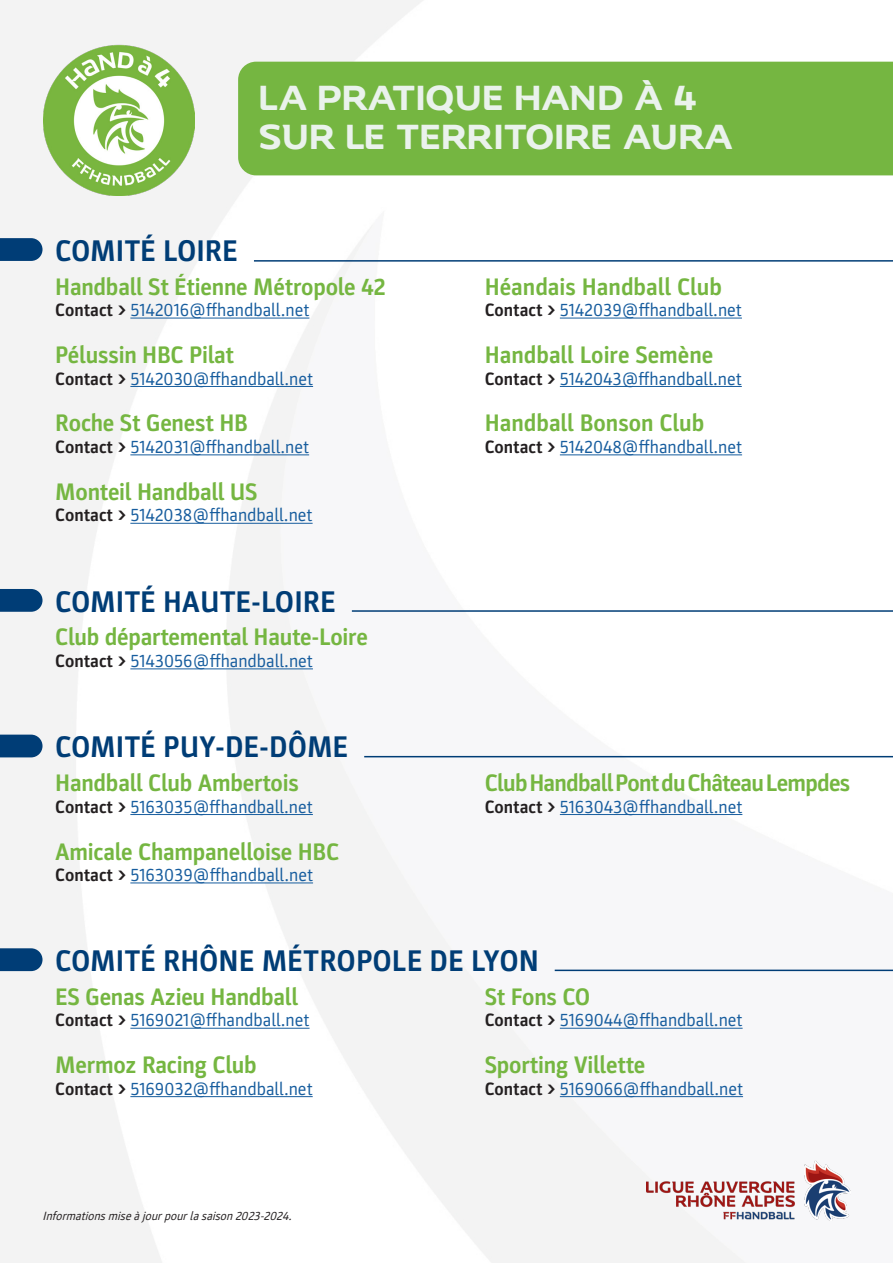
<style>
.page{position:relative;width:893px;height:1263px;background:#fff}
.page>*{position:absolute;margin:0;border:0;box-sizing:border-box;transform-origin:0 0}
.t1{font:33px "FF Hand";letter-spacing:-.01em;color:#eaf2ec}
.t2{font:700 30px "Parka";color:#003d76}
.t3{font:700 24px "Parka";letter-spacing:-.01em;color:#75b641}
.t4{font:700 24px "Parka";letter-spacing:-.03em;color:#75b641}
.t5{font:18px "Parka";color:#175d9e}
.t6{font:italic 12px "Parka";color:#231f20}
.s1{font-weight:700;color:#231f20}
</style>
<div class="page">
<img style="left:0;top:0;width:893px;height:1263px">
<svg style="left:0;top:238px;width:43px;height:23px"></svg>
<hr style="left:130px;top:1028px;width:180px;height:1px;background:#175d9e">
<hr style="left:130px;top:1096px;width:183px;height:1px;background:#175d9e">
<svg style="left:0;top:948px;width:43px;height:23px"></svg>
<hr style="left:555px;top:969px;width:338px;height:2px;background:#003d76">
<img style="left:646px;top:1160px;width:204px;height:60px">
<img style="left:44px;top:43px;width:150px;height:153px">
<div style="left:238px;top:62px;width:655px;height:113px;background:#75b641"></div>
<hr style="left:130px;top:318px;width:179px;height:1px;background:#175d9e">
<hr style="left:130px;top:386px;width:183px;height:1px;background:#175d9e">
<hr style="left:130px;top:454px;width:179px;height:1px;background:#175d9e">
<hr style="left:130px;top:523px;width:183px;height:1px;background:#175d9e">
<hr style="left:560px;top:318px;width:182px;height:1px;background:#175d9e">
<hr style="left:560px;top:386px;width:182px;height:1px;background:#175d9e">
<hr style="left:560px;top:454px;width:182px;height:1px;background:#175d9e">
<svg style="left:0;top:589px;width:43px;height:23px"></svg>
<hr style="left:130px;top:668px;width:183px;height:1px;background:#175d9e">
<hr style="left:352px;top:610px;width:541px;height:2px;background:#003d76">
<svg style="left:0;top:735px;width:43px;height:22px"></svg>
<hr style="left:130px;top:814px;width:183px;height:1px;background:#175d9e">
<hr style="left:130px;top:882px;width:183px;height:1px;background:#175d9e">
<hr style="left:560px;top:814px;width:182px;height:1px;background:#175d9e">
<hr style="left:364px;top:756px;width:529px;height:1px;background:#003d76">
<hr style="left:560px;top:1028px;width:183px;height:1px;background:#175d9e">
<hr style="left:560px;top:1096px;width:183px;height:1px;background:#175d9e">
<hr style="left:254px;top:260px;width:639px;height:2px;background:#003d76">
<p class="t1" style="left:259px;top:77px;width:440px">LA PRATIQUE HAND À 4</p>
<p class="t1" style="left:259px;top:116px;width:476px">SUR LE TERRITOIRE AURA</p>
<p class="t2" style="left:55px;top:234px;width:184px">COMITÉ LOIRE</p>
<p class="t3" style="left:55px;top:273px;width:332px">Handball St Étienne Métropole 42</p>
<p class="t5" style="left:55px;top:300px;width:256px"><span class="s1">Contact &gt;</span> 5142016@ffhandball.net</p>
<p class="t3" style="left:55px;top:341px;width:180px">Pélussin HBC Pilat</p>
<p class="t5" style="left:55px;top:369px;width:259px"><span class="s1">Contact &gt;</span> 5142030@ffhandball.net</p>
<p class="t3" style="left:55px;top:410px;width:194px">Roche St Genest HB</p>
<p class="t5" style="left:55px;top:437px;width:255px"><span class="s1">Contact &gt;</span> 5142031@ffhandball.net</p>
<p class="t3" style="left:55px;top:478px;width:204px">Monteil Handball US</p>
<p class="t5" style="left:55px;top:505px;width:259px"><span class="s1">Contact &gt;</span> 5142038@ffhandball.net</p>
<p class="t2" style="left:55px;top:585px;width:282px">COMITÉ HAUTE-LOIRE</p>
<p class="t3" style="left:55px;top:624px;width:314px">Club départemental Haute-Loire</p>
<p class="t5" style="left:55px;top:651px;width:259px"><span class="s1">Contact &gt;</span> 5143056@ffhandball.net</p>
<p class="t2" style="left:55px;top:730px;width:294px">COMITÉ PUY-DE-DÔME</p>
<p class="t3" style="left:55px;top:769px;width:245px">Handball Club Ambertois</p>
<p class="t5" style="left:55px;top:797px;width:259px"><span class="s1">Contact &gt;</span> 5163035@ffhandball.net</p>
<p class="t3" style="left:55px;top:838px;width:285px">Amicale Champanelloise HBC</p>
<p class="t5" style="left:55px;top:865px;width:259px"><span class="s1">Contact &gt;</span> 5163039@ffhandball.net</p>
<p class="t3" style="left:485px;top:273px;width:239px">Héandais Handball Club</p>
<p class="t5" style="left:485px;top:300px;width:259px"><span class="s1">Contact &gt;</span> 5142039@ffhandball.net</p>
<p class="t3" style="left:485px;top:341px;width:230px">Handball Loire Semène</p>
<p class="t5" style="left:485px;top:369px;width:259px"><span class="s1">Contact &gt;</span> 5142043@ffhandball.net</p>
<p class="t3" style="left:485px;top:410px;width:221px">Handball Bonson Club</p>
<p class="t5" style="left:485px;top:437px;width:259px"><span class="s1">Contact &gt;</span> 5142048@ffhandball.net</p>
<p class="t4" style="left:485px;top:769px;width:367px">Club Handball Pont du Château Lempdes</p>
<p class="t5" style="left:485px;top:797px;width:259px"><span class="s1">Contact &gt;</span> 5163043@ffhandball.net</p>
<p class="t2" style="left:55px;top:944px;width:485px">COMITÉ RHÔNE MÉTROPOLE DE LYON</p>
<p class="t3" style="left:55px;top:983px;width:244px">ES Genas Azieu Handball</p>
<p class="t5" style="left:55px;top:1010px;width:256px"><span class="s1">Contact &gt;</span> 5169021@ffhandball.net</p>
<p class="t3" style="left:55px;top:1052px;width:203px">Mermoz Racing Club</p>
<p class="t5" style="left:55px;top:1079px;width:259px"><span class="s1">Contact &gt;</span> 5169032@ffhandball.net</p>
<p class="t6" style="left:43px;top:1209px;width:254px">Informationsmiseàjourpourlasaison2023-2024.</p>
<p class="t3" style="left:485px;top:983px;width:107px">St Fons CO</p>
<p class="t5" style="left:485px;top:1010px;width:259px"><span class="s1">Contact &gt;</span> 5169044@ffhandball.net</p>
<p class="t3" style="left:485px;top:1052px;width:162px">Sporting Villette</p>
<p class="t5" style="left:485px;top:1079px;width:260px"><span class="s1">Contact &gt;</span> 5169066@ffhandball.net</p>
</div>
